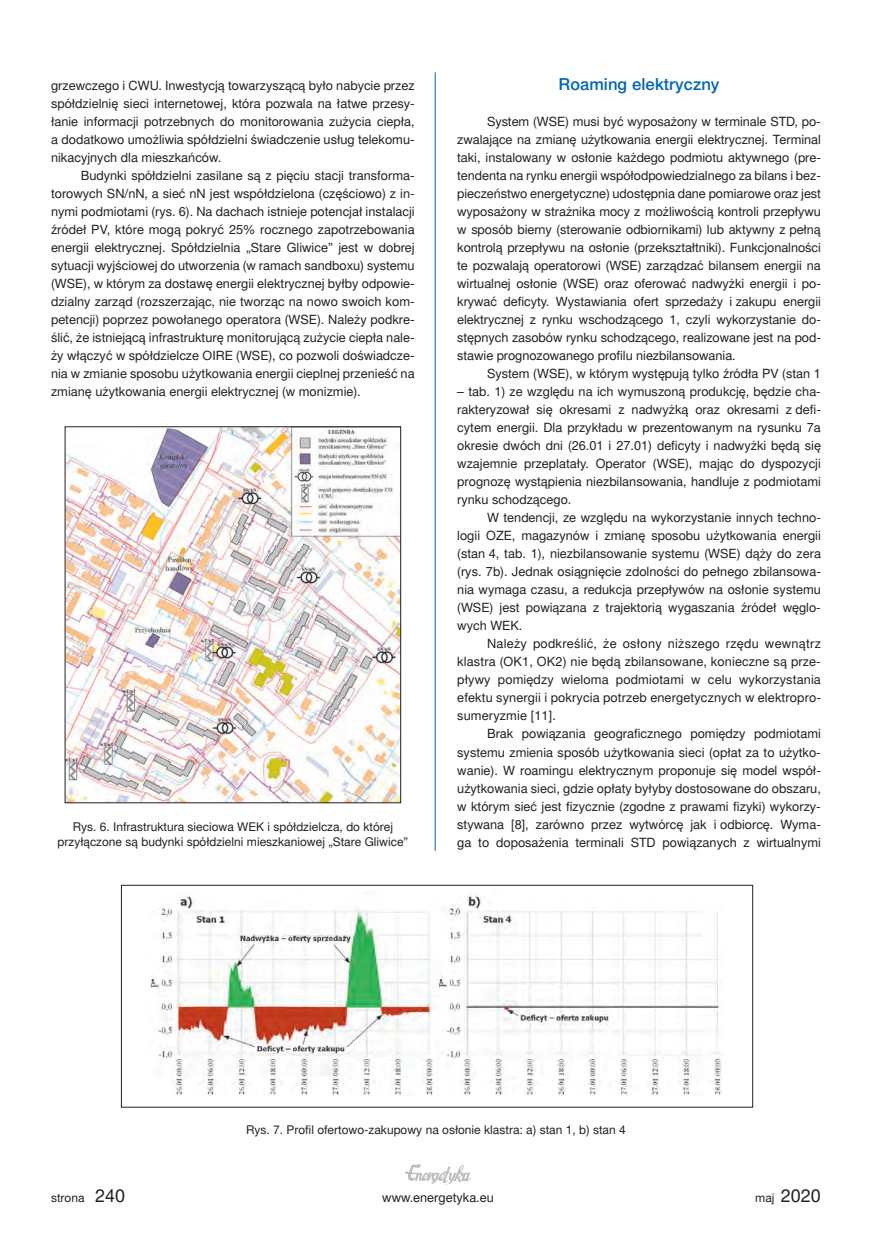
<style>
.page{position:relative;width:872px;height:1255px;background:#fff}
.page>*{position:absolute;margin:0;border:0;box-sizing:border-box;transform-origin:0 0}
.t1{font:18px "Switzer EFN";color:#231f20}
.t2{font:16.5px "Switzer EFN Medium";color:#0166b3}
.t3{font:12.75px/18px "Switzer EFN";color:#231f20;text-align:justify}
.t4{font:12px/15px "Switzer EFN";color:#231f20;text-align:center}
.s1{font-size:18px}
.s2{font-size:12px}
</style>
<div class="page">
<img style="left:405px;top:1164px;width:66px;height:21px">
<hr style="left:435px;top:72px;width:1px;height:778px;background:#0166b3">
<img style="left:67px;top:428px;width:332px;height:373px">
<div style="left:65px;top:426px;width:336px;height:377px;border:1px solid #231f20"></div>
<img style="left:149px;top:894px;width:573px;height:201px">
<div style="left:121px;top:885px;width:632px;height:222px;border:1px solid #231f20"></div>
<p class="t3" style="left:51px;top:77px;width:365px">grzewczego i CWU. Inwestycją towarzyszącą było nabycie przez spółdzielnię sieci internetowej, która pozwala na łatwe przesy&shy;łanie informacji potrzebnych do monitorowania zużycia ciepła, a dodatkowo umożliwia spółdzielni świadczenie usług telekomu&shy;nikacyjnych dla mieszkańców.</p>
<p class="t3" style="left:51px;top:167px;width:365px;text-indent:30px">Budynki spółdzielni zasilane są z pięciu stacji transforma&shy;torowych SN/nN, a sieć nN jest współdzielona (częściowo) z in&shy;nymi podmiotami (rys. 6). Na dachach istnieje potencjał instalacji źródeł PV, które mogą pokryć 25% rocznego zapotrzebowania energii elektrycznej. Spółdzielnia „Stare Gliwice” jest w dobrej sytuacji wyjściowej do utworzenia (w ramach sandboxu) systemu (WSE), w którym za dostawę energii elektrycznej byłby odpowie&shy;dzialny zarząd (rozszerzając, nie tworząc na nowo swoich kom&shy;petencji) poprzez powołanego operatora (WSE). Należy podkre&shy;ślić, że istniejącą infrastrukturę monitorującą zużycie ciepła nale&shy;ży włączyć w spółdzielcze OIRE (WSE), co pozwoli doświadcze&shy;nia w zmianie sposobu użytkowania energii cieplnej przenieść na zmianę użytkowania energii elektrycznej (w monizmie).</p>
<p class="t4" style="left:58px;top:819px;width:352px">Rys. 6. Infrastruktura sieciowa WEK i spółdzielcza, do której przyłączone są budynki spółdzielni mieszkaniowej „Stare Gliwice”</p>
<p class="t2" style="left:558px;top:74px;width:162px">Roaming elektryczny</p>
<p class="t3" style="left:457px;top:113px;width:365px;text-indent:30px">System (WSE) musi być wyposażony w terminale STD, po&shy;zwalające na zmianę użytkowania energii elektrycznej. Terminal taki, instalowany w osłonie każdego podmiotu aktywnego (pre&shy;tendenta na rynku energii współodpowiedzialnego za bilans i bez&shy;pieczeństwo energetyczne) udostępnia dane pomiarowe oraz jest wyposażony w strażnika mocy z możliwością kontroli przepływu w sposób bierny (sterowanie odbiornikami) lub aktywny z pełną kontrolą przepływu na osłonie (przekształtniki). Funkcjonalności te pozwalają operatorowi (WSE) zarządzać bilansem energii na wirtualnej osłonie (WSE) oraz oferować nadwyżki energii i po&shy;krywać deficyty. Wystawiania ofert sprzedaży i zakupu energii elektrycznej z rynku wschodzącego 1, czyli wykorzystanie do&shy;stępnych zasobów rynku schodzącego, realizowane jest na pod&shy;stawie prognozowanego profilu niezbilansowania.</p>
<p class="t3" style="left:487px;top:365px;width:335px">System (WSE), w którym występują tylko źródła PV (stan 1</p>
<p class="t3" style="left:457px;top:383px;width:365px">– tab. 1) ze względu na ich wymuszoną produkcję, będzie cha&shy;rakteryzował się okresami z nadwyżką oraz okresami z defi&shy;cytem energii. Dla przykładu w prezentowanym na rysunku 7a okresie dwóch dni (26.01 i 27.01) deficyty i nadwyżki będą się wzajemnie przeplatały. Operator (WSE), mając do dyspozycji prognozę wystąpienia niezbilansowania, handluje z podmiotami rynku schodzącego.</p>
<p class="t3" style="left:457px;top:509px;width:365px;text-indent:30px">W tendencji, ze względu na wykorzystanie innych techno&shy;logii OZE, magazynów i zmianę sposobu użytkowania energii (stan 4, tab. 1), niezbilansowanie systemu (WSE) dąży do zera (rys. 7b). Jednak osiągnięcie zdolności do pełnego zbilansowa&shy;nia wymaga czasu, a redukcja przepływów na osłonie systemu (WSE) jest powiązana z trajektorią wygaszania źródeł węglo&shy;wych WEK.</p>
<p class="t3" style="left:457px;top:635px;width:365px;text-indent:30px">Należy podkreślić, że osłony niższego rzędu wewnątrz klastra (OK1, OK2) nie będą zbilansowane, konieczne są prze&shy;pływy pomiędzy wieloma podmiotami w celu wykorzystania efektu synergii i pokrycia potrzeb energetycznych w elektropro&shy;sumeryzmie [11].</p>
<p class="t3" style="left:457px;top:725px;width:365px;text-indent:30px">Brak powiązania geograficznego pomiędzy podmiotami systemu zmienia sposób użytkowania sieci (opłat za to użytko&shy;wanie). W roamingu elektrycznym proponuje się model współ&shy;użytkowania sieci, gdzie opłaty byłyby dostosowane do obszaru, w którym sieć jest fizycznie (zgodne z prawami fizyki) wykorzy&shy;stywana [8], zarówno przez wytwórcę jak i odbiorcę. Wyma&shy;ga to doposażenia terminali STD powiązanych z wirtualnymi</p>
<p class="t4" style="left:246px;top:1122px;width:381px">Rys. 7. Profil ofertowo-zakupowy na osłonie klastra: a) stan 1, b) stan 4</p>
<p class="t4" style="left:51px;top:1190px;width:76px">strona <span class="s1">240</span></p>
<p class="t3" style="left:382px;top:1188px;width:113px">www.energetyka.eu</p>
<h1 class="t1" style="left:755px;top:1185px;width:67px"><span class="s2">maj</span> 2020</h1>
</div>
